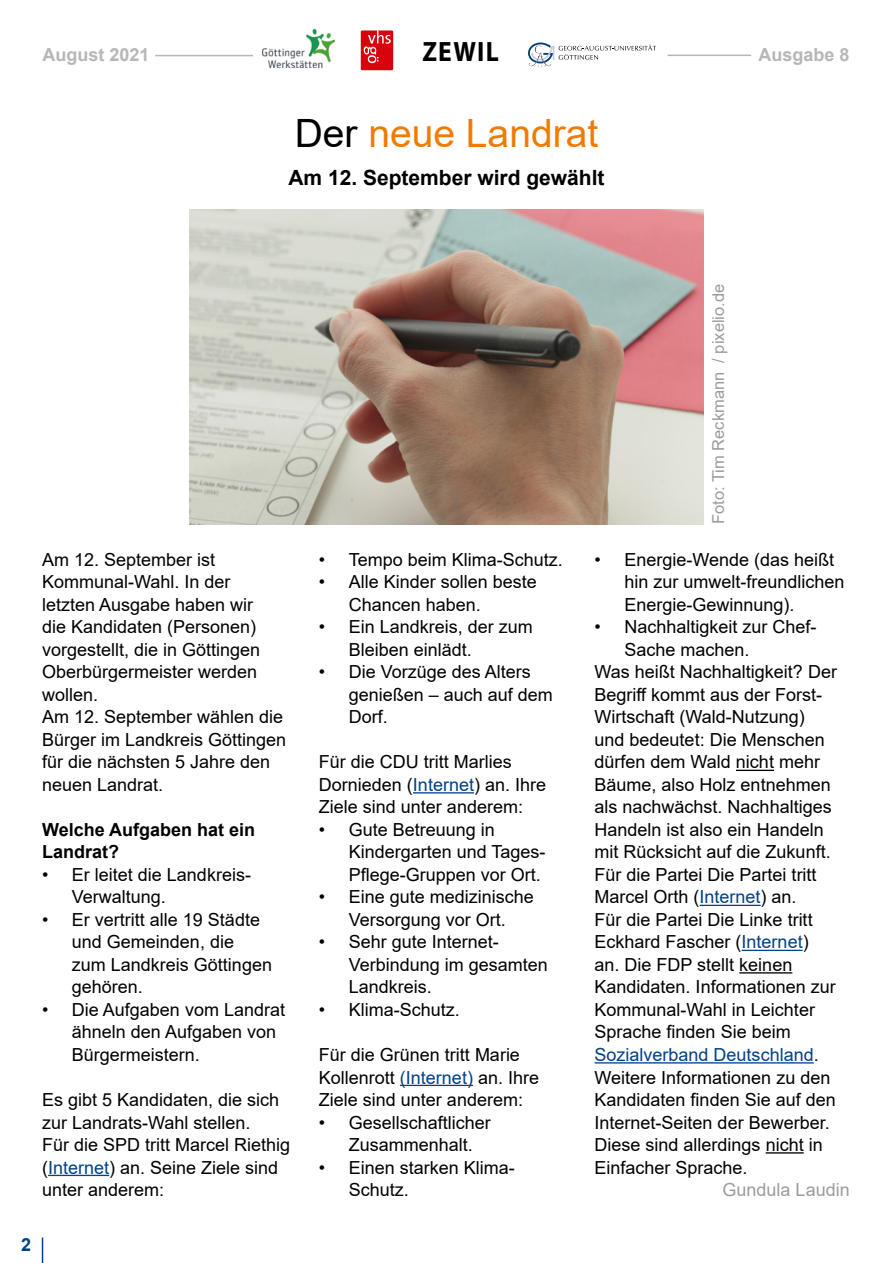
<style>
.page{position:relative;width:893px;height:1263px;background:#fff}
.page>*{position:absolute;margin:0;border:0;box-sizing:border-box;transform-origin:0 0}
.t1{font:39px "Arial";color:#ef7c00}
.t2{font:700 28.05px "Myriad Pro";letter-spacing:.05em;color:#000;scale:.91 1}
.t3{font:700 21px "Arial";color:#000}
.t4{font:18px/22.5px "Arial";color:#000}
.t5{font:700 18px/22.5px "Arial";color:#000}
.t6{font:18px "Arial";color:#004188}
.t7{font:700 18px "Arial";color:#b6b7b8}
.t8{font:18px "Arial";color:#9c9c9d}
.t9{font:700 18px "Arial";color:#004188}
.t10{font:16.5px "Arial";color:#9c9c9d}
.s1{color:#000}
.s2{color:#004188}
</style>
<div class="page">
<svg style="left:42px;top:1237px;width:1px;height:26px"></svg>
<hr style="left:48px;top:1175px;width:61px;height:1px;background:#004188">
<hr style="left:413px;top:792px;width:61px;height:1px;background:#004188">
<hr style="left:400px;top:1085px;width:73px;height:1px;background:#004188">
<hr style="left:736px;top:770px;width:38px;height:1px;background:#000">
<hr style="left:700px;top:905px;width:61px;height:1px;background:#004188">
<hr style="left:742px;top:950px;width:61px;height:1px;background:#004188">
<hr style="left:739px;top:972px;width:53px;height:1px;background:#000">
<hr style="left:595px;top:1062px;width:219px;height:1px;background:#004188">
<hr style="left:766px;top:1152px;width:38px;height:1px;background:#000">
<hr style="left:155px;top:55px;width:98px;height:1px;background:#b6b7b8">
<hr style="left:668px;top:55px;width:83px;height:1px;background:#b6b7b8">
<svg style="left:528px;top:42px;width:128px;height:25px"></svg>
<img style="left:263px;top:30px;width:71px;height:37px">
<div style="left:361px;top:31px;width:32px;height:39px;background:#d7040d"></div>
<svg style="left:364px;top:31px;width:27px;height:32px"></svg>
<img style="left:190px;top:209px;width:513px;height:315px">
<p class="t7" style="left:43px;top:42px;width:109px">August 2021</p>
<h2 class="t2" style="left:422px;top:33px;width:86px">ZEWIL</h2>
<p class="t7" style="left:758px;top:42px;width:93px">Ausgabe 8</p>
<h1 class="t1" style="left:295px;top:107px;width:305px"><span class="s1">Der</span> neue Landrat</h1>
<p class="t3" style="left:288px;top:163px;width:318px">Am 12. September wird gewählt</p>
<p class="t4" style="left:42px;top:548px;width:246px">Am 12. September ist<br>Kommunal-Wahl. In der letzten Ausgabe haben wir<br>die Kandidaten (Personen) vorgestellt, die in Göttingen<br>Oberbürgermeister werden wollen.<br>Am 12. September wählen die<br>Bürger im Landkreis Göttingen für die nächsten 5 Jahre den neuen Landrat.</p>
<p class="t5" style="left:42px;top:818px;width:215px">Welche Aufgaben hat ein<br>Landrat?</p>
<p class="t4" style="left:72px;top:863px;width:181px;text-indent:-30px">• Er leitet die Landkreis-<br>Verwaltung.</p>
<p class="t4" style="left:72px;top:908px;width:202px;text-indent:-30px">• Er vertritt alle 19 Städte und Gemeinden, die zum Landkreis Göttingen gehören.</p>
<p class="t4" style="left:72px;top:998px;width:215px;text-indent:-30px">• Die Aufgaben vom Landrat ähneln den Aufgaben von<br>Bürgermeistern.</p>
<p class="t4" style="left:42px;top:1088px;width:250px">Es gibt 5 Kandidaten, die sich zur Landrats-Wahl stellen.<br>Für die SPD tritt Marcel Riethig (<span class="s2">Internet</span>) an. Seine Ziele sind unter anderem:</p>
<p class="t9" style="left:21px;top:1231px;width:12px">2</p>
<p class="t4" style="left:319px;top:548px;width:245px">• Tempo beim Klima-Schutz.</p>
<p class="t4" style="left:349px;top:571px;width:190px;text-indent:-30px">• Alle Kinder sollen beste<br>Chancen haben.</p>
<p class="t4" style="left:349px;top:616px;width:186px;text-indent:-30px">• Ein Landkreis, der zum<br>Bleiben einlädt.</p>
<p class="t4" style="left:349px;top:661px;width:206px;text-indent:-30px">• Die Vorzüge des Alters genießen – auch auf dem<br>Dorf.</p>
<p class="t4" style="left:319px;top:751px;width:229px">Für die CDU tritt Marlies<br>Dornieden (<span class="s2">Internet</span>) an. Ihre<br>Ziele sind unter anderem:</p>
<p class="t4" style="left:349px;top:818px;width:198px;text-indent:-30px">• Gute Betreuung in<br>Kindergarten und Tages-<br>Pflege-Gruppen vor Ort.</p>
<p class="t4" style="left:319px;top:886px;width:216px;text-align:center">• Eine gute medizinische<br>Versorgung vor Ort.</p>
<p class="t4" style="left:349px;top:931px;width:201px;text-indent:-30px">• Sehr gute Internet-<br>Verbindung im gesamten<br>Landkreis.</p>
<p class="t4" style="left:319px;top:998px;width:142px">• Klima-Schutz.</p>
<p class="t4" style="left:319px;top:1043px;width:222px">Für die Grünen tritt Marie<br>Kollenrott <span class="s2">(Internet)</span> an. Ihre<br>Ziele sind unter anderem:</p>
<p class="t4" style="left:349px;top:1111px;width:144px;text-indent:-30px">• Gesellschaftlicher<br>Zusammenhalt.</p>
<p class="t4" style="left:349px;top:1156px;width:168px;text-indent:-30px">• Einen starken Klima-<br>Schutz.</p>
<p class="t10" style="left:707px;top:524px;width:242px;rotate:-90deg">Foto: Tim Reckmann / pixelio.de</p>
<p class="t4" style="left:624px;top:548px;width:222px;text-indent:-30px">• Energie-Wende (das heißt hin zur umwelt-freundlichen<br>Energie-Gewinnung).</p>
<p class="t4" style="left:595px;top:616px;width:223px">• Nachhaltigkeit zur Chef-</p>
<p class="t4" style="left:624px;top:638px;width:127px">Sache machen.</p>
<p class="t4" style="left:595px;top:661px;width:244px">Was heißt Nachhaltigkeit? Der</p>
<p class="t4" style="left:595px;top:683px;width:229px">Begriff kommt aus der Forst-</p>
<p class="t4" style="left:595px;top:706px;width:212px">Wirtschaft (Wald-Nutzung)</p>
<p class="t4" style="left:595px;top:728px;width:232px">und bedeutet: Die Menschen</p>
<p class="t4" style="left:595px;top:751px;width:227px">dürfen dem Wald nicht mehr</p>
<p class="t4" style="left:595px;top:773px;width:238px">Bäume, also Holz entnehmen</p>
<p class="t4" style="left:595px;top:796px;width:239px">als nachwächst. Nachhaltiges</p>
<p class="t4" style="left:595px;top:818px;width:231px">Handeln ist also ein Handeln</p>
<p class="t4" style="left:595px;top:841px;width:238px">mit Rücksicht auf die Zukunft.</p>
<p class="t4" style="left:595px;top:863px;width:224px">Für die Partei Die Partei tritt</p>
<p class="t4" style="left:595px;top:886px;width:204px">Marcel Orth (<span class="s2">Internet</span>) an.</p>
<p class="t4" style="left:595px;top:908px;width:220px">Für die Partei Die Linke tritt</p>
<p class="t4" style="left:595px;top:931px;width:216px">Eckhard Fascher (<span class="s2">Internet</span>)</p>
<p class="t4" style="left:595px;top:953px;width:199px">an. Die FDP stellt keinen</p>
<p class="t4" style="left:595px;top:976px;width:243px">Kandidaten. Informationen zur</p>
<p class="t4" style="left:595px;top:998px;width:222px">Kommunal-Wahl in Leichter</p>
<p class="t4" style="left:595px;top:1021px;width:198px">Sprache finden Sie beim</p>
<p class="t6" style="left:595px;top:1042px;width:226px">Sozialverband Deutschland<span class="s1">.</span></p>
<p class="t4" style="left:595px;top:1066px;width:237px">Weitere Informationen zu den</p>
<p class="t4" style="left:595px;top:1088px;width:243px">Kandidaten finden Sie auf den</p>
<p class="t4" style="left:595px;top:1111px;width:237px">Internet-Seiten der Bewerber.</p>
<p class="t4" style="left:595px;top:1133px;width:230px">Diese sind allerdings nicht in</p>
<p class="t4" style="left:595px;top:1156px;width:155px">Einfacher Sprache.</p>
<p class="t8" style="left:723px;top:1177px;width:129px">Gundula Laudin</p>
</div>
